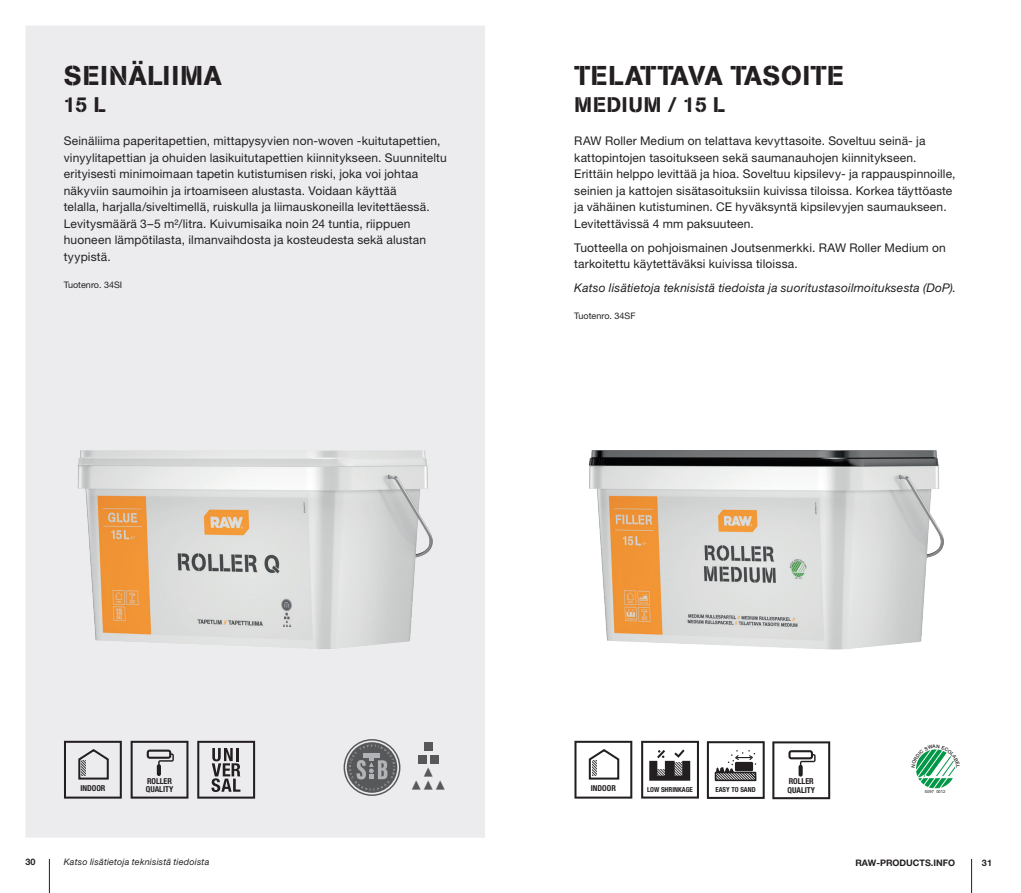
<style>
.page{position:relative;width:1021px;height:893px;background:#fff}
.page>*{position:absolute;margin:0;border:0;box-sizing:border-box;transform-origin:0 0}
.Header_Product_Small{font:27px "AG Book Pro Stencil";letter-spacing:.03em;color:#231f20}
.Header_Product_Small-2{font:21px "AG Book Pro Stencil";letter-spacing:.05em;color:#231f20}
.t1{font:18.6px "Minion Pro";color:#57585a}
.Produkt_broedtext_Bl{font:12px/16.5px "Helvetica Neue LT Std";letter-spacing:.015em;color:#231f20}
.Produkt_broedtext_Bl-2{font:italic 12px "Helvetica Neue LT Std";letter-spacing:.015em;color:#231f20}
.Punkter_i_broedtext{font:italic 9px "Helvetica Neue LT Std";letter-spacing:.025em;color:#231f20}
.DB-Nr__Black{font:9px "Helvetica Neue LT Std";color:#231f20}
.t2{font:700 9px "Helvetica Neue LT Std";color:#231f20}
.t3{font:700 condensed 8.1px "Helvetica Neue LT Std";color:#231f20}
.t4{font:700 condensed 6.9px "Helvetica Neue LT Std";color:#231f20}
.t5{font:4.05px "Arial";color:#231f20}
</style>
<div class="page">
<hr style="left:971px;top:859px;width:1px;height:34px;background:#231f20">
<hr style="left:49px;top:859px;width:1px;height:34px;background:#231f20">
<div style="left:26px;top:26px;width:459px;height:812px;background:#ececee"></div>
<img style="left:69px;top:442px;width:371px;height:220px">
<img style="left:588px;top:450px;width:356px;height:200px">
<svg style="left:131px;top:741px;width:57px;height:58px;background:#c7c7c8"></svg>
<svg style="left:197px;top:741px;width:58px;height:58px;background:#aeadae"></svg>
<svg style="left:64px;top:741px;width:58px;height:58px;background:#c4c3c5"></svg>
<svg style="left:82px;top:760px;width:4px;height:16px"></svg>
<svg style="left:772px;top:741px;width:58px;height:58px"></svg>
<svg style="left:641px;top:741px;width:58px;height:58px"></svg>
<svg style="left:707px;top:741px;width:57px;height:58px"></svg>
<svg style="left:574px;top:741px;width:58px;height:58px"></svg>
<svg style="left:592px;top:760px;width:4px;height:16px"></svg>
<div style="left:424px;top:742px;width:9px;height:9px;background:#57585a"></div>
<div style="left:418px;top:755px;width:8px;height:9px;background:#57585a"></div>
<div style="left:430px;top:755px;width:9px;height:9px;background:#57585a"></div>
<div style="left:343px;top:739px;width:57px;height:57px;border:1px solid #57585a;border-radius:50%"></div>
<svg style="left:347px;top:742px;width:50px;height:51px"></svg>
<svg style="left:349px;top:745px;width:46px;height:45px;background:#77787a"></svg>
<svg style="left:916px;top:749px;width:40px;height:39px"></svg>
<p class="Header_Product_Small" style="left:64px;top:58px;width:159px">SEINÄLIIMA</p>
<p class="Header_Product_Small-2" style="left:64px;top:91px;width:43px">15 L</p>
<p class="Produkt_broedtext_Bl" style="left:64px;top:132px;width:384px">Seinäliima paperitapettien, mittapysyvien non-woven -kuitutapettien, vinyylitapettian ja ohuiden lasikuitutapettien kiinnitykseen. Suunniteltu erityisesti minimoimaan tapetin kutistumisen riski, joka voi johtaa näkyviin saumoihin ja irtoamiseen alustasta. Voidaan käyttää<br>telalla, harjalla/siveltimellä, ruiskulla ja liimauskoneilla levitettäessä.<br>Levitysmäärä 3–5 m²/litra. Kuivumisaika noin 24 tuntia, riippuen huoneen lämpötilasta, ilmanvaihdosta ja kosteudesta sekä alustan tyypistä.</p>
<p class="DB-Nr__Black" style="left:64px;top:279px;width:60px">Tuotenro. 34SI</p>
<p class="Header_Product_Small" style="left:574px;top:58px;width:270px">TELATTAVA TASOITE</p>
<p class="Header_Product_Small-2" style="left:574px;top:91px;width:152px">MEDIUM / 15 L</p>
<p class="Produkt_broedtext_Bl" style="left:574px;top:132px;width:382px">RAW Roller Medium on telattava kevyttasoite. Soveltuu seinä- ja kattopintojen tasoitukseen sekä saumanauhojen kiinnitykseen.<br>Erittäin helppo levittää ja hioa. Soveltuu kipsilevy- ja rappauspinnoille, seinien ja kattojen sisätasoituksiin kuivissa tiloissa. Korkea täyttöaste ja vähäinen kutistuminen. CE hyväksyntä kipsilevyjen saumaukseen.<br>Levitettävissä 4 mm paksuuteen.</p>
<p class="Produkt_broedtext_Bl" style="left:574px;top:239px;width:373px">Tuotteella on pohjoismainen Joutsenmerkki. RAW Roller Medium on tarkoitettu käytettäväksi kuivissa tiloissa.</p>
<p class="Produkt_broedtext_Bl-2" style="left:574px;top:281px;width:383px">Katso lisätietoja teknisistä tiedoista ja suoritustasoilmoituksesta (DoP).</p>
<p class="DB-Nr__Black" style="left:574px;top:311px;width:63px">Tuotenro. 34SF</p>
<p class="t3" style="left:147px;top:776px;width:27px">ROLLER</p>
<p class="t3" style="left:80px;top:783px;width:27px">INDOOR</p>
<p class="t3" style="left:146px;top:784px;width:29px">QUALITY</p>
<p class="t1" style="left:415px;top:791px;width:26px;rotate:-90deg">▶▶</p>
<p class="t1" style="left:402px;top:791px;width:13px;rotate:-90deg">▶</p>
<p class="t1" style="left:427px;top:791px;width:13px;rotate:-90deg">▶</p>
<p class="t3" style="left:788px;top:777px;width:27px">ROLLER</p>
<p class="t3" style="left:591px;top:783px;width:27px">INDOOR</p>
<p class="t4" style="left:647px;top:785px;width:47px">LOW SHRINKAGE</p>
<p class="t4" style="left:715px;top:785px;width:42px">EASY TO SAND</p>
<p class="t3" style="left:787px;top:785px;width:29px">QUALITY</p>
<p class="t5" style="left:925px;top:789px;width:22px">5097 0012</p>
<p class="t2" style="left:25px;top:857px;width:12px">30</p>
<p class="t2" style="left:855px;top:857px;width:101px">RAW-PRODUCTS.INFO</p>
<p class="t2" style="left:981px;top:857px;width:12px">31</p>
<p class="Punkter_i_broedtext" style="left:64px;top:857px;width:147px">Katso lisätietoja teknisistä tiedoista</p>
</div>
